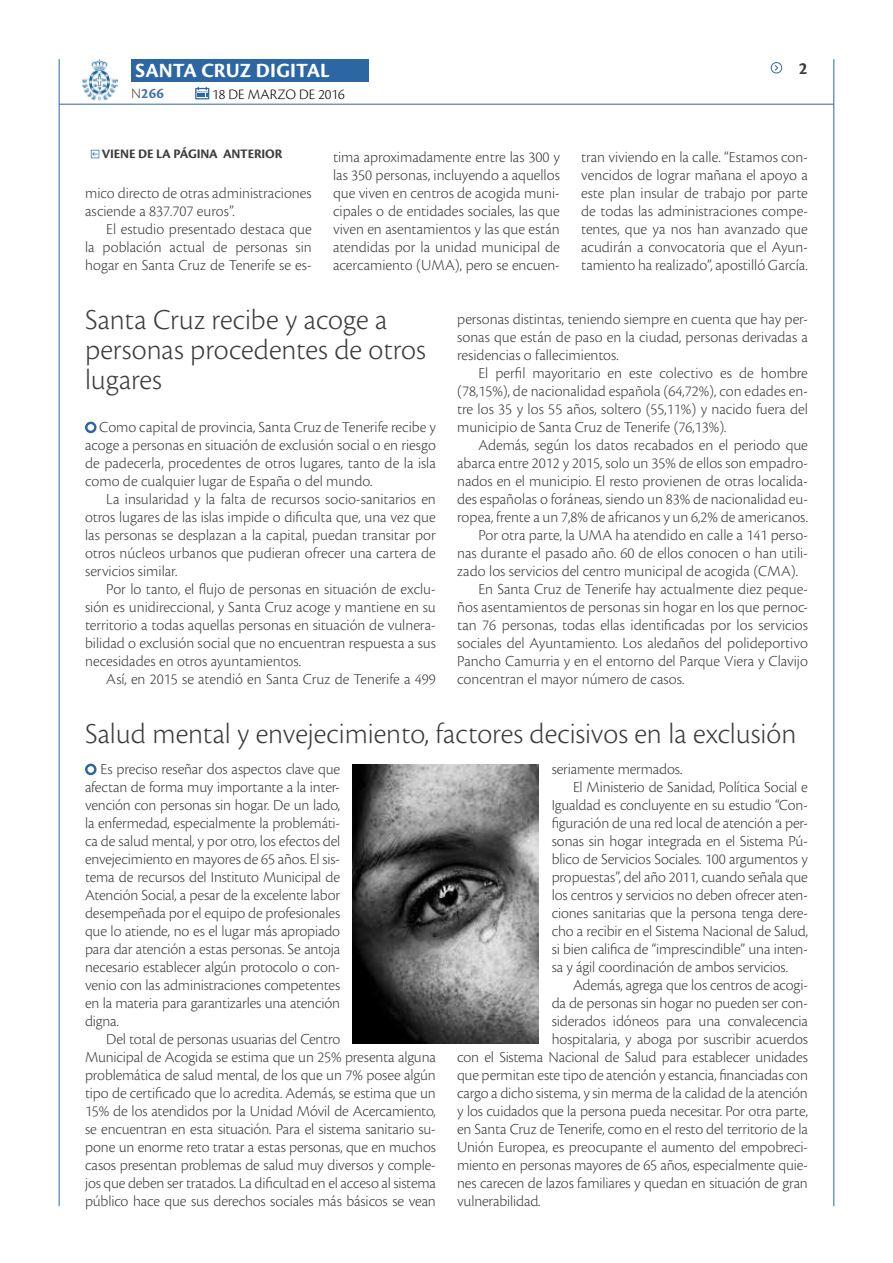
<style>
.page{position:relative;width:893px;height:1263px;background:#fff}
.page>*{position:absolute;margin:0;border:0;box-sizing:border-box;transform-origin:0 0}
.t1{font:300 30px/30px "Cronos Pro";color:#3c3c3b}
.t2{font:700 21px "Cronos Pro";letter-spacing:.005em;color:#fff}
.t3{font:700 18px "Cronos Pro";color:#3c3c3b}
.t4{font:300 15.9px/18px "Cronos Pro";letter-spacing:-.01em;color:#3c3c3b;text-align:justify}
.t5{font:300 15px "Cronos Pro";color:#000}
.t6{font:700 15px "Cronos Pro";color:#4672ac}
.t7{font:700 13.5px "Cronos Pro";letter-spacing:-.01em;color:#3c3c3b}
.s1{font-weight:300;color:#3c3c3b}
</style>
<div class="page">
<hr style="left:59px;top:104px;width:775px;height:1px;background:#2c66a3">
<div style="left:131px;top:59px;width:238px;height:23px;background:#2c66a3"></div>
<svg style="left:195px;top:87px;width:14px;height:12px"></svg>
<img style="left:82px;top:59px;width:36px;height:42px">
<hr style="left:59px;top:59px;width:1px;height:1147px;background:#2c66a3">
<hr style="left:833px;top:59px;width:1px;height:1147px;background:#2c66a3">
<svg style="left:771px;top:62px;width:12px;height:11px"></svg>
<svg style="left:91px;top:150px;width:8px;height:8px"></svg>
<svg style="left:85px;top:421px;width:12px;height:13px"></svg>
<svg style="left:85px;top:763px;width:12px;height:13px"></svg>
<img style="left:353px;top:764px;width:186px;height:279px">
<h2 class="t2" style="left:136px;top:59px;width:196px">SANTA CRUZ DIGITAL</h2>
<p class="t6" style="left:131px;top:85px;width:34px"><span class="s1">N</span>266</p>
<p class="t5" style="left:212px;top:86px;width:134px">18 DE MARZO DE 2016</p>
<p class="t3" style="left:799px;top:58px;width:10px">2</p>
<p class="t7" style="left:102px;top:146px;width:182px">VIENE DE LA PÁGINA ANTERIOR</p>
<p class="t4" style="left:85px;top:184px;width:228px">mico directo de otras administraciones asciende a 837.707 euros”.</p>
<p class="t4" style="left:85px;top:220px;width:228px;text-indent:21px">El estudio presentado destaca que la población actual de personas sin hogar en Santa Cruz de Tenerife se es-</p>
<p class="t4" style="left:333px;top:148px;width:228px">tima aproximadamente entre las 300 y las 350 personas, incluyendo a aquellos que viven en centros de acogida muni&shy;cipales o de entidades sociales, las que viven en asentamientos y las que están atendidas por la unidad municipal de acercamiento (UMA), pero se encuen-</p>
<p class="t4" style="left:581px;top:148px;width:228px">tran viviendo en la calle. “Estamos con&shy;vencidos de lograr mañana el apoyo a este plan insular de trabajo por parte de todas las administraciones compe&shy;tentes, que ya nos han avanzado que acudirán a convocatoria que el Ayun&shy;tamiento ha realizado”, apostilló García.</p>
<h1 class="t1" style="left:85px;top:305px;width:342px">Santa Cruz recibe y acoge a personas procedentes de otros lugares</h1>
<p class="t4" style="left:457px;top:310px;width:352px">personas distintas, teniendo siempre en cuenta que hay per&shy;sonas que están de paso en la ciudad, personas derivadas a residencias o fallecimientos.</p>
<p class="t4" style="left:457px;top:364px;width:352px;text-indent:21px">El perfil mayoritario en este colectivo es de hombre (78,15%), de nacionalidad española (64,72%), con edades en&shy;tre los 35 y los 55 años, soltero (55,11%) y nacido fuera del municipio de Santa Cruz de Tenerife (76,13%).</p>
<p class="t4" style="left:478px;top:436px;width:331px">Además, según los datos recabados en el periodo que</p>
<p class="t4" style="left:457px;top:454px;width:352px">abarca entre 2012 y 2015, solo un 35% de ellos son empadro-</p>
<p class="t4" style="left:457px;top:472px;width:352px">nados en el municipio. El resto provienen de otras localida-</p>
<p class="t4" style="left:457px;top:490px;width:352px">des españolas o foráneas, siendo un 83% de nacionalidad eu-</p>
<p class="t4" style="left:457px;top:508px;width:352px">ropea, frente a un 7,8% de africanos y un 6,2% de americanos.</p>
<p class="t4" style="left:478px;top:526px;width:331px">Por otra parte, la UMA ha atendido en calle a 141 perso-</p>
<p class="t4" style="left:457px;top:544px;width:352px">nas durante el pasado año. 60 de ellos conocen o han utili-</p>
<p class="t4" style="left:457px;top:562px;width:342px">zado los servicios del centro municipal de acogida (CMA).</p>
<p class="t4" style="left:478px;top:580px;width:331px">En Santa Cruz de Tenerife hay actualmente diez peque-</p>
<p class="t4" style="left:457px;top:598px;width:352px">ños asentamientos de personas sin hogar en los que pernoc-</p>
<p class="t4" style="left:457px;top:616px;width:352px">tan 76 personas, todas ellas identificadas por los servicios</p>
<p class="t4" style="left:457px;top:634px;width:352px">sociales del Ayuntamiento. Los aledaños del polideportivo</p>
<p class="t4" style="left:457px;top:652px;width:352px">Pancho Camurria y en el entorno del Parque Viera y Clavijo</p>
<p class="t4" style="left:457px;top:670px;width:229px">concentran el mayor número de casos.</p>
<h1 class="t1" style="left:85px;top:719px;width:713px">Salud mental y envejecimiento, factores decisivos en la exclusión</h1>
<p class="t4" style="left:552px;top:760px;width:132px">seriamente mermados.</p>
<p class="t4" style="left:573px;top:778px;width:236px">El Ministerio de Sanidad, Política Social e</p>
<p class="t4" style="left:552px;top:796px;width:258px">Igualdad es concluyente en su estudio “Con-</p>
<p class="t4" style="left:552px;top:814px;width:258px">figuración de una red local de atención a per-</p>
<p class="t4" style="left:552px;top:832px;width:258px">sonas sin hogar integrada en el Sistema Pú-</p>
<p class="t4" style="left:552px;top:850px;width:258px">blico de Servicios Sociales. 100 argumentos y</p>
<p class="t4" style="left:552px;top:868px;width:258px">propuestas”, del año 2011, cuando señala que</p>
<p class="t4" style="left:552px;top:886px;width:258px">los centros y servicios no deben ofrecer aten-</p>
<p class="t4" style="left:552px;top:904px;width:258px">ciones sanitarias que la persona tenga dere-</p>
<p class="t4" style="left:552px;top:922px;width:258px">cho a recibir en el Sistema Nacional de Salud,</p>
<p class="t4" style="left:552px;top:940px;width:258px">si bien califica de “imprescindible” una inten-</p>
<p class="t4" style="left:552px;top:958px;width:238px">sa y ágil coordinación de ambos servicios.</p>
<p class="t4" style="left:573px;top:976px;width:236px">Además, agrega que los centros de acogi-</p>
<p class="t4" style="left:552px;top:994px;width:258px">da de personas sin hogar no pueden ser con-</p>
<p class="t4" style="left:552px;top:1012px;width:258px">siderados idóneos para una convalecencia</p>
<p class="t4" style="left:552px;top:1030px;width:258px">hospitalaria, y aboga por suscribir acuerdos</p>
<p class="t4" style="left:457px;top:1048px;width:352px">con el Sistema Nacional de Salud para establecer unidades</p>
<p class="t4" style="left:457px;top:1066px;width:352px">que permitan este tipo de atención y estancia, financiadas con</p>
<p class="t4" style="left:457px;top:1084px;width:352px">cargo a dicho sistema, y sin merma de la calidad de la atención</p>
<p class="t4" style="left:457px;top:1102px;width:352px">y los cuidados que la persona pueda necesitar. Por otra parte,</p>
<p class="t4" style="left:457px;top:1120px;width:352px">en Santa Cruz de Tenerife, como en el resto del territorio de la</p>
<p class="t4" style="left:457px;top:1138px;width:352px">Unión Europea, es preocupante el aumento del empobreci-</p>
<p class="t4" style="left:457px;top:1156px;width:352px">miento en personas mayores de 65 años, especialmente quie-</p>
<p class="t4" style="left:457px;top:1174px;width:352px">nes carecen de lazos familiares y quedan en situación de gran</p>
<p class="t4" style="left:457px;top:1192px;width:85px">vulnerabilidad.</p>
<p class="t4" style="left:85px;top:418px;width:352px;text-indent:14px">Como capital de provincia, Santa Cruz de Tenerife recibe y acoge a personas en situación de exclusión social o en riesgo de padecerla, procedentes de otros lugares, tanto de la isla como de cualquier lugar de España o del mundo.</p>
<p class="t4" style="left:85px;top:490px;width:352px;text-indent:21px">La insularidad y la falta de recursos socio-sanitarios en otros lugares de las islas impide o dificulta que, una vez que las personas se desplazan a la capital, puedan transitar por otros núcleos urbanos que pudieran ofrecer una cartera de servicios similar.</p>
<p class="t4" style="left:85px;top:580px;width:352px;text-indent:21px">Por lo tanto, el flujo de personas en situación de exclu&shy;sión es unidireccional, y Santa Cruz acoge y mantiene en su territorio a todas aquellas personas en situación de vulnera&shy;bilidad o exclusión social que no encuentran respuesta a sus necesidades en otros ayuntamientos.</p>
<p class="t4" style="left:106px;top:670px;width:331px">Así, en 2015 se atendió en Santa Cruz de Tenerife a 499</p>
<p class="t4" style="left:85px;top:760px;width:257px;text-indent:15px">Es preciso reseñar dos aspectos clave que afectan de forma muy importante a la inter&shy;vención con personas sin hogar. De un lado, la enfermedad, especialmente la problemáti&shy;ca de salud mental, y por otro, los efectos del envejecimiento en mayores de 65 años. El sis&shy;tema de recursos del Instituto Municipal de Atención Social, a pesar de la excelente labor desempeñada por el equipo de profesionales que lo atiende, no es el lugar más apropiado para dar atención a estas personas. Se antoja necesario establecer algún protocolo o con&shy;venio con las administraciones competentes en la materia para garantizarles una atención digna.</p>
<p class="t4" style="left:85px;top:1030px;width:352px;text-align:left;text-indent:21px">Del total de personas usuarias del Centro<br>Municipal de Acogida se estima que un 25% presenta alguna problemática de salud mental, de los que un 7% posee algún tipo de certificado que lo acredita. Además, se estima que un 15% de los atendidos por la Unidad Móvil de Acercamiento, se encuentran en esta situación. Para el sistema sanitario su&shy;pone un enorme reto tratar a estas personas, que en muchos casos presentan problemas de salud muy diversos y comple&shy;jos que deben ser tratados. La dificultad en el acceso al sistema público hace que sus derechos sociales más básicos se vean</p>
</div>
